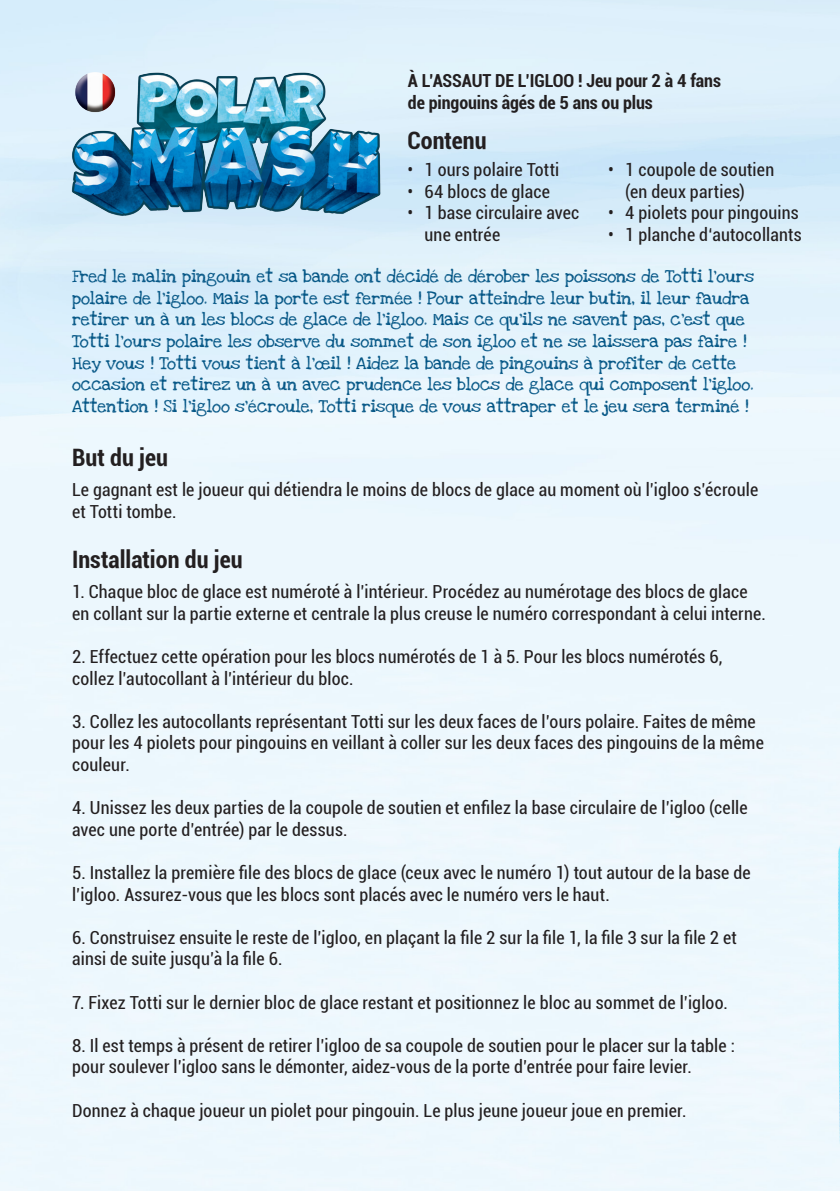
<style>
.page{position:relative;width:840px;height:1191px;background:#fff}
.page>*{position:absolute;margin:0;border:0;box-sizing:border-box;transform-origin:0 0}
.t1{font:700 condensed 24px "Roboto";letter-spacing:.005em;color:#231f20}
.t2{font:condensed 18px/21.6px "Roboto";letter-spacing:.01em;color:#231f20}
.t3{font:18px/21.6px "Love Ya Like A Sister";letter-spacing:-.005em;color:#015484}
.t4{font:700 condensed 18px/21.6px "Roboto";letter-spacing:-.005em;color:#231f20}
</style>
<div class="page">
<img style="left:49px;top:61px;width:348px;height:175px">
<img style="left:72px;top:69px;width:45px;height:46px">
<div style="left:691px;top:673px;width:148px;height:518px;background:#edf8fd"></div>
<p class="t4" style="left:408px;top:69px;width:314px">À L’ASSAUT DE L’IGLOO ! Jeu pour 2 à 4 fans de pingouins âgés de 5 ans ou plus</p>
<h1 class="t1" style="left:407px;top:123px;width:81px">Contenu</h1>
<p class="t2" style="left:407px;top:158px;width:153px">• 1 ours polaire Totti</p>
<p class="t2" style="left:407px;top:180px;width:144px">• 64 blocs de glace</p>
<p class="t2" style="left:424px;top:201px;width:156px;text-indent:-17px">• 1 base circulaire avec une entrée</p>
<p class="t2" style="left:624px;top:158px;width:150px;text-indent:-17px">• 1 coupole de soutien (en deux parties)</p>
<p class="t2" style="left:607px;top:201px;width:192px">• 4 piolets pour pingouins</p>
<p class="t2" style="left:607px;top:223px;width:195px">• 1 planche d‘autocollants</p>
<p class="t3" style="left:72px;top:266px;width:683px">Fred le malin pingouin et sa bande ont décidé de dérober les poissons de Totti l’ours polaire de l’igloo. Mais la porte est fermée ! Pour atteindre leur butin, il leur faudra retirer un à un les blocs de glace de l’igloo. Mais ce qu’ils ne savent pas, c’est que Totti l’ours polaire les observe du sommet de son igloo et ne se laissera pas faire !<br>Hey vous ! Totti vous tient à l’œil ! Aidez la bande de pingouins à profiter de cette occasion et retirez un à un avec prudence les blocs de glace qui composent l’igloo.<br>Attention ! Si l’igloo s’écroule, Totti risque de vous attraper et le jeu sera terminé !</p>
<h1 class="t1" style="left:72px;top:440px;width:97px">But du jeu</h1>
<p class="t2" style="left:72px;top:478px;width:687px">Le gagnant est le joueur qui détiendra le moins de blocs de glace au moment où l’igloo s’écroule et Totti tombe.</p>
<h1 class="t1" style="left:72px;top:542px;width:172px">Installation du jeu</h1>
<p class="t2" style="left:72px;top:580px;width:695px">1. Chaque bloc de glace est numéroté à l’intérieur. Procédez au numérotage des blocs de glace en collant sur la partie externe et centrale la plus creuse le numéro correspondant à celui interne.</p>
<p class="t2" style="left:72px;top:645px;width:651px">2. Effectuez cette opération pour les blocs numérotés de 1 à 5. Pour les blocs numérotés 6, collez l’autocollant à l’intérieur du bloc.</p>
<p class="t2" style="left:72px;top:710px;width:693px">3. Collez les autocollants représentant Totti sur les deux faces de l’ours polaire. Faites de même pour les 4 piolets pour pingouins en veillant à coller sur les deux faces des pingouins de la même couleur.</p>
<p class="t2" style="left:72px;top:796px;width:676px">4. Unissez les deux parties de la coupole de soutien et enfilez la base circulaire de l’igloo (celle avec une porte d’entrée) par le dessus.</p>
<p class="t2" style="left:72px;top:861px;width:679px">5. Installez la première file des blocs de glace (ceux avec le numéro 1) tout autour de la base de l’igloo. Assurez-vous que les blocs sont placés avec le numéro vers le haut.</p>
<p class="t2" style="left:72px;top:926px;width:666px">6. Construisez ensuite le reste de l’igloo, en plaçant la file 2 sur la file 1, la file 3 sur la file 2 et ainsi de suite jusqu’à la file 6.</p>
<p class="t2" style="left:72px;top:990px;width:657px">7. Fixez Totti sur le dernier bloc de glace restant et positionnez le bloc au sommet de l’igloo.</p>
<p class="t2" style="left:72px;top:1034px;width:664px">8. Il est temps à présent de retirer l’igloo de sa coupole de soutien pour le placer sur la table : pour soulever l’igloo sans le démonter, aidez-vous de la porte d’entrée pour faire levier.</p>
<p class="t2" style="left:72px;top:1098px;width:615px">Donnez à chaque joueur un piolet pour pingouin. Le plus jeune joueur joue en premier.</p>
</div>
